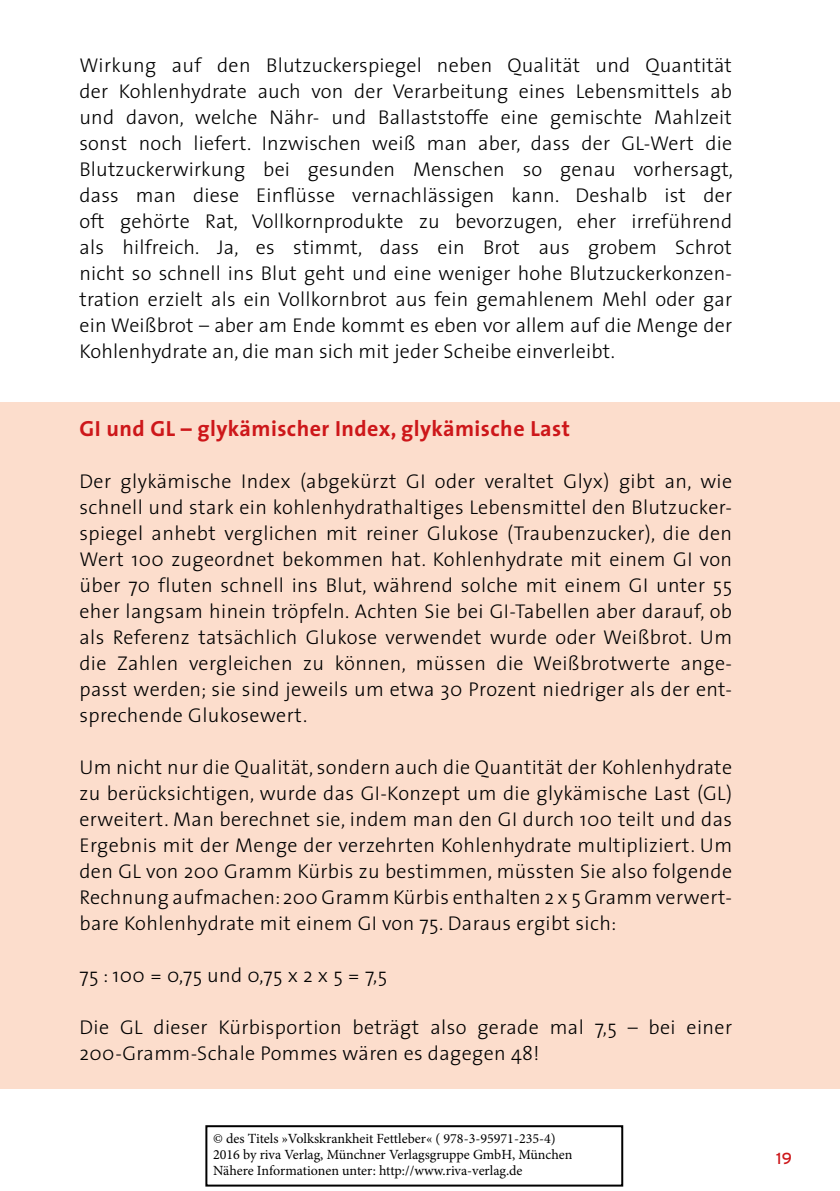
<style>
.page{position:relative;width:840px;height:1191px;background:#fff}
.page>*{position:absolute;margin:0;border:0;box-sizing:border-box;transform-origin:0 0}
.t1{font:700 22px "The Sans";letter-spacing:.02em;color:#cd171a}
.Fließtext{font:300 20px/26px "The Sans";letter-spacing:.02em;color:#000;text-align:justify}
.t2{font:16px "Interstate";color:#cd171a}
.t3{font:14px/16px "Minion Pro";color:#000}
</style>
<div class="page">
<div style="left:0;top:403px;width:839px;height:686px;background:#fcddcc"></div>
<div style="left:205px;top:1125px;width:418px;height:61px;border:2px solid #000"></div>
<p class="Fließtext" style="left:79px;top:52px;width:654px">Wirkung auf den Blutzuckerspiegel neben Qualität und Quantität der Kohlenhydrate auch von der Verarbeitung eines Lebensmittels ab und davon, welche Nähr- und Ballaststoffe eine gemischte Mahlzeit sonst noch liefert. Inzwischen weiß man aber, dass der GL-Wert die Blutzuckerwirkung bei gesunden Menschen so genau vorhersagt, dass man diese Einflüsse vernachlässigen kann. Deshalb ist der oft gehörte Rat, Vollkornprodukte zu bevorzugen, eher irreführend als hilfreich. Ja, es stimmt, dass ein Brot aus grobem Schrot nicht so schnell ins Blut geht und eine weniger hohe Blutzuckerkonzen&shy;tration erzielt als ein Vollkornbrot aus fein gemahlenem Mehl oder gar ein Weißbrot – aber am Ende kommt es eben vor allem auf die Menge der Kohlenhydrate an, die man sich mit jeder Scheibe einverleibt.</p>
<p class="t1" style="left:79px;top:410px;width:492px">GI und GL – glykämischer Index, glykämische Last</p>
<p class="Fließtext" style="left:79px;top:468px;width:653px">Der glykämische Index (abgekürzt GI oder veraltet Glyx) gibt an, wie schnell und stark ein kohlenhydrathaltiges Lebensmittel den Blutzucker&shy;spiegel anhebt verglichen mit reiner Glukose (Traubenzucker), die den Wert 100 zugeordnet bekommen hat. Kohlenhydrate mit einem GI von über 70 fluten schnell ins Blut, während solche mit einem GI unter 55 eher langsam hinein tröpfeln. Achten Sie bei GI-Tabellen aber darauf, ob als Referenz tatsächlich Glukose verwendet wurde oder Weißbrot. Um die Zahlen vergleichen zu können, müssen die Weißbrotwerte ange&shy;passt werden; sie sind jeweils um etwa 30 Prozent niedriger als der ent&shy;sprechende Glukosewert.</p>
<p class="Fließtext" style="left:79px;top:754px;width:653px">Um nicht nur die Qualität, sondern auch die Quantität der Kohlenhydrate zu berücksichtigen, wurde das GI-Konzept um die glykämische Last (GL) erweitert. Man berechnet sie, indem man den GI durch 100 teilt und das Ergebnis mit der Menge der verzehrten Kohlenhydrate multipliziert. Um den GL von 200 Gramm Kürbis zu bestimmen, müssten Sie also folgende Rechnung aufmachen: 200 Gramm Kürbis enthalten 2 x 5 Gramm verwert&shy;bare Kohlenhydrate mit einem GI von 75. Daraus ergibt sich:</p>
<p class="Fließtext" style="left:79px;top:962px;width:309px">75 : 100 = 0,75 und 0,75 x 2 x 5 = 7,5</p>
<p class="Fließtext" style="left:79px;top:1014px;width:653px">Die GL dieser Kürbisportion beträgt also gerade mal 7,5 – bei einer<br>200-Gramm-Schale Pommes wären es dagegen 48!</p>
<p class="t3" style="left:213px;top:1130px;width:361px">© des Titels »Volkskrankheit Fettleber« ( 978-3-95971-235-4)<br>2016 by riva Verlag, Münchner Verlagsgruppe GmbH, München<br>Nähere Informationen unter: http://www.riva-verlag.de</p>
<p class="t2" style="left:775px;top:1149px;width:17px">19</p>
</div>
